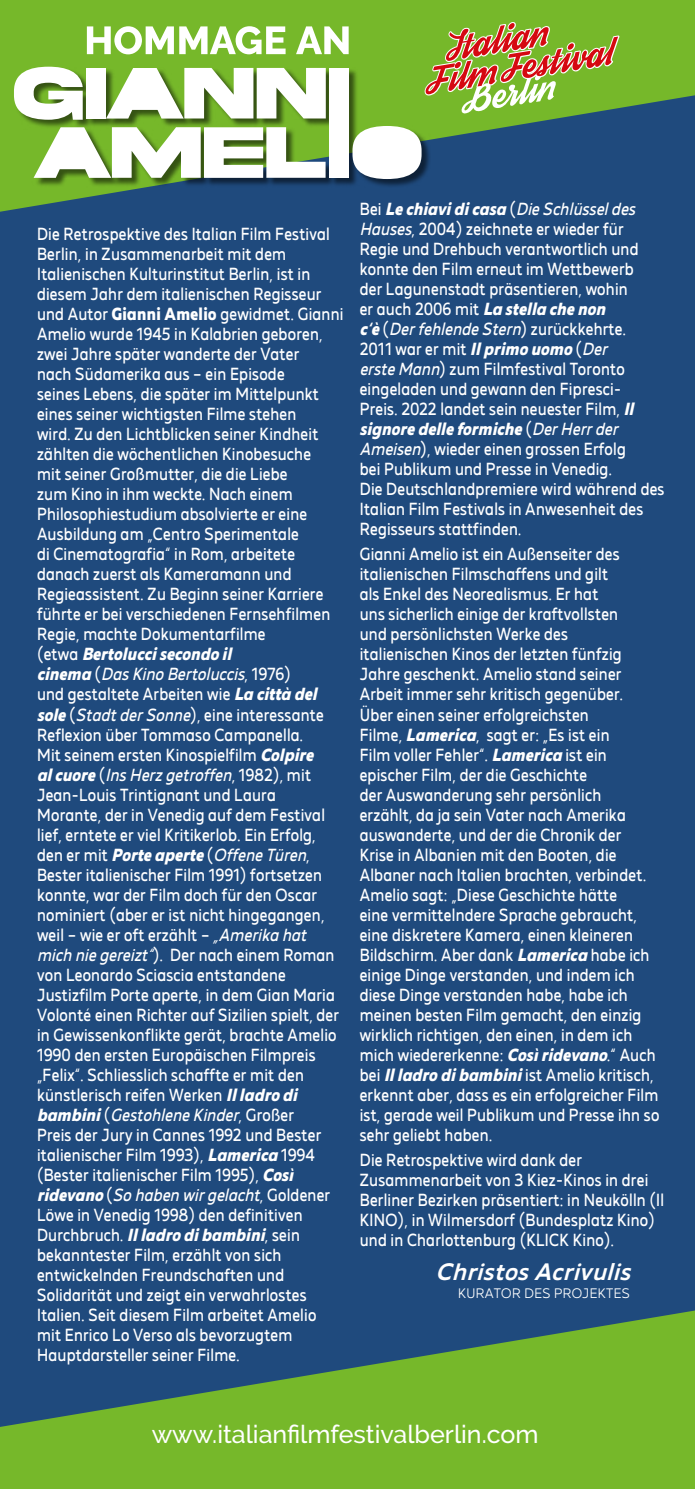
<style>
.page{position:relative;width:695px;height:1489px;background:#fff}
.page>*{position:absolute;margin:0;border:0;box-sizing:border-box;transform-origin:0 0}
.t1{font:500 25px "Raleway";color:#fff}
.t2{font:italic 500 23.75px "MADE Future X";color:#fff}
.t3{font:17.5px/20px "MADE Future X";letter-spacing:-.02em;color:#fff;scale:.9 1}
.t4{font:300 13.75px "MADE Future X";letter-spacing:-.015em;color:#fff}
.s1{font-weight:700}
.s2{font-weight:700;font-style:italic}
.s3{font-style:italic}
</style>
<div class="page">
<div style="left:0;top:26px;width:694px;height:1448px;background:#1f4a7d"></div>
<svg style="left:0;top:0;width:694px;height:212px;fill:#76b82a"></svg>
<svg style="left:423px;top:22px;width:196px;height:92px;background:#9ea24a"></svg>
<svg style="left:0;top:1310px;width:694px;height:178px;fill:#76b82a"></svg>
<div style="left:14px;top:67px;width:417px;height:122px;background:#000;opacity:.55"></div>
<svg style="left:14px;top:67px;width:69px;height:53px;background:#d3e0c3"></svg>
<div style="left:86px;top:68px;width:19px;height:50px;background:#fff"></div>
<svg style="left:106px;top:68px;width:220px;height:51px;background:#cedfbc"></svg>
<div style="left:329px;top:68px;width:19px;height:110px;background:#fff"></div>
<svg style="left:34px;top:127px;width:291px;height:51px;background:#cadcb6"></svg>
<svg style="left:352px;top:126px;width:69px;height:53px;background:#e0e7e0"></svg>
<svg style="left:87px;top:26px;width:198px;height:28px;background:#c0de9e"></svg>
<svg style="left:296px;top:26px;width:52px;height:28px"></svg>
<p class="t3" style="left:37px;top:224px;width:342px">Die Retrospektive des Italian Film Festival Berlin, in Zusammenarbeit mit dem Italienischen Kulturinstitut Berlin, ist in diesem Jahr dem italienischen Regisseur und Autor <span class="s1">Gianni Amelio</span> gewidmet. Gianni Amelio wurde 1945 in Kalabrien geboren, zwei Jahre später wanderte der Vater<br>nach Südamerika aus – ein Episode<br>seines Lebens, die später im Mittelpunkt eines seiner wichtigsten Filme stehen<br>wird. Zu den Lichtblicken seiner Kindheit zählten die wöchentlichen Kinobesuche<br>mit seiner Großmutter, die die Liebe<br>zum Kino in ihm weckte. Nach einem Philosophiestudium absolvierte er eine Ausbildung am „Centro Sperimentale<br>di Cinematografia“ in Rom, arbeitete danach zuerst als Kameramann und Regieassistent. Zu Beginn seiner Karriere führte er bei verschiedenen Fernsehfilmen Regie, machte Dokumentarfilme<br>( e t w a <span class="s2">Bertoluccisecondoil<br>cinema</span> ( <span class="s3">Das KinoBertoluccis</span>, 1 9 7 6 )<br>und gestaltete Arbeiten wie <span class="s2">La città del sole</span>(<span class="s3">StadtderSonne</span>), eine interessante Reflexion über Tommaso Campanella.<br>Mit seinem ersten Kinospielfilm <span class="s2">Colpire alcuore</span> ( <span class="s3">InsHerzgetroffen</span>, 1 9 8 2 ) , m i t Jean-Louis Trintignant und Laura Morante, der in Venedig auf dem Festival lief, erntete er viel Kritikerlob. Ein Erfolg,<br>d e n e r m i t <span class="s2">Porteaperte</span> ( <span class="s3">OffeneTüren</span>, Bester italienischer Film 1991) fortsetzen konnte, war der Film doch für den Oscar nominiert (aber er ist nicht hingegangen, weil – wie er oft erzählt – <span class="s3">„Amerika hat mich niegereizt“</span>). Der nach einem Roman von Leonardo Sciascia entstandene Justizfilm Porte aperte, in dem Gian Maria Volonté einen Richter auf Sizilien spielt, der in Gewissenkonflikte gerät, brachte Amelio 1990 den ersten Europäischen Filmpreis „Felix“. Schliesslich schaffte er mit den künstlerisch reifen Werken <span class="s2">Illadrodi bambini</span> ( <span class="s3">GestohleneKinder</span>, G r o ß e r<br>Preis der Jury in Cannes 1992 und Bester italienischer Film 1993), <span class="s2">Lamerica</span>1994 (Bester italienischer Film 1995), <span class="s2">Così ridevano</span>( <span class="s3">Sohaben wirgelacht</span>, G o l d e n e r Löwe in Venedig 1998) den definitiven Durchbruch. <span class="s2">Illadrodibambini</span>, sein bekanntester Film, erzählt von sich entwickelnden Freundschaften und Solidarität und zeigt ein verwahrlostes Italien. Seit diesem Film arbeitet Amelio mit Enrico Lo Verso als bevorzugtem Hauptdarsteller seiner Filme.</p>
<p class="t3" style="left:359px;top:199px;width:341px">B e i <span class="s2">Lechiavidicasa</span> ( <span class="s3">DieSchlüsseldes Hauses</span>, 2004) zeichnete er wieder für Regie und Drehbuch verantwortlich und konnte den Film erneut im Wettbewerb<br>der Lagunenstadt präsentieren, wohin<br>e r a u c h 2006 m i t <span class="s2">La stella chenon<br>c‘è</span> ( <span class="s3">DerfehlendeStern</span>) z u r ü c k ke h rt e .<br>2011 war er mit <span class="s2">Ilprimouomo</span>(<span class="s3">Der ersteMann</span>) zum Filmfestival Toronto eingeladen und gewann den Fipresci-<br>Preis. 2022 landet sein neuester Film, <span class="s2">Il signoredelleformiche</span> ( <span class="s3">DerHerrder Ameisen</span>), wieder einen grossen Erfolg<br>bei Publikum und Presse in Venedig.<br>Die Deutschlandpremiere wird während des Italian Film Festivals in Anwesenheit des Regisseurs stattfinden.</p>
<p class="t3" style="left:359px;top:544px;width:335px">Gianni Amelio ist ein Außenseiter des italienischen Filmschaffens und gilt<br>als Enkel des Neorealismus. Er hat<br>uns sicherlich einige der kraftvollsten<br>und persönlichsten Werke des italienischen Kinos der letzten fünfzig Jahre geschenkt. Amelio stand seiner Arbeit immer sehr kritisch gegenüber.<br>Über einen seiner erfolgreichsten<br>Filme, <span class="s2">Lamerica</span>, sagt er: „Es ist ein<br>Film voller Fehler“. <span class="s2">Lamerica</span>ist ein epischer Film, der die Geschichte<br>der Auswanderung sehr persönlich<br>erzählt, da ja sein Vater nach Amerika auswanderte, und der die Chronik der Krise in Albanien mit den Booten, die Albaner nach Italien brachten, verbindet.<br>Amelio sagt: „Diese Geschichte hätte<br>eine vermittelndere Sprache gebraucht, eine diskretere Kamera, einen kleineren Bildschirm. Aber dank <span class="s2">Lamerica</span>habe ich einige Dinge verstanden, und indem ich diese Dinge verstanden habe, habe ich meinen besten Film gemacht, den einzig wirklich richtigen, den einen, in dem ich mich wiedererkenne: <span class="s2">Cosìridevano</span>.“ Auch bei <span class="s2">Illadrodibambini</span>ist Amelio kritisch, erkennt aber, dass es ein erfolgreicher Film ist, gerade weil Publikum und Presse ihn so sehr geliebt haben.</p>
<p class="t3" style="left:359px;top:1149px;width:340px">Die Retrospektive wird dank der Zusammenarbeit von 3 Kiez-Kinos in drei Berliner Bezirken präsentiert: in Neukölln (Il KINO), in Wilmersdorf (Bundesplatz Kino) und in Charlottenburg (KLICK Kino).</p>
<p class="t2" style="left:435px;top:1257px;width:204px">ChristosAcrivulis</p>
<p class="t4" style="left:457px;top:1284px;width:174px">KURATOR DES PROJEKTES</p>
<p class="t1" style="left:152px;top:1419px;width:388px">www.italianfilmfestivalberlin.com</p>
</div>
